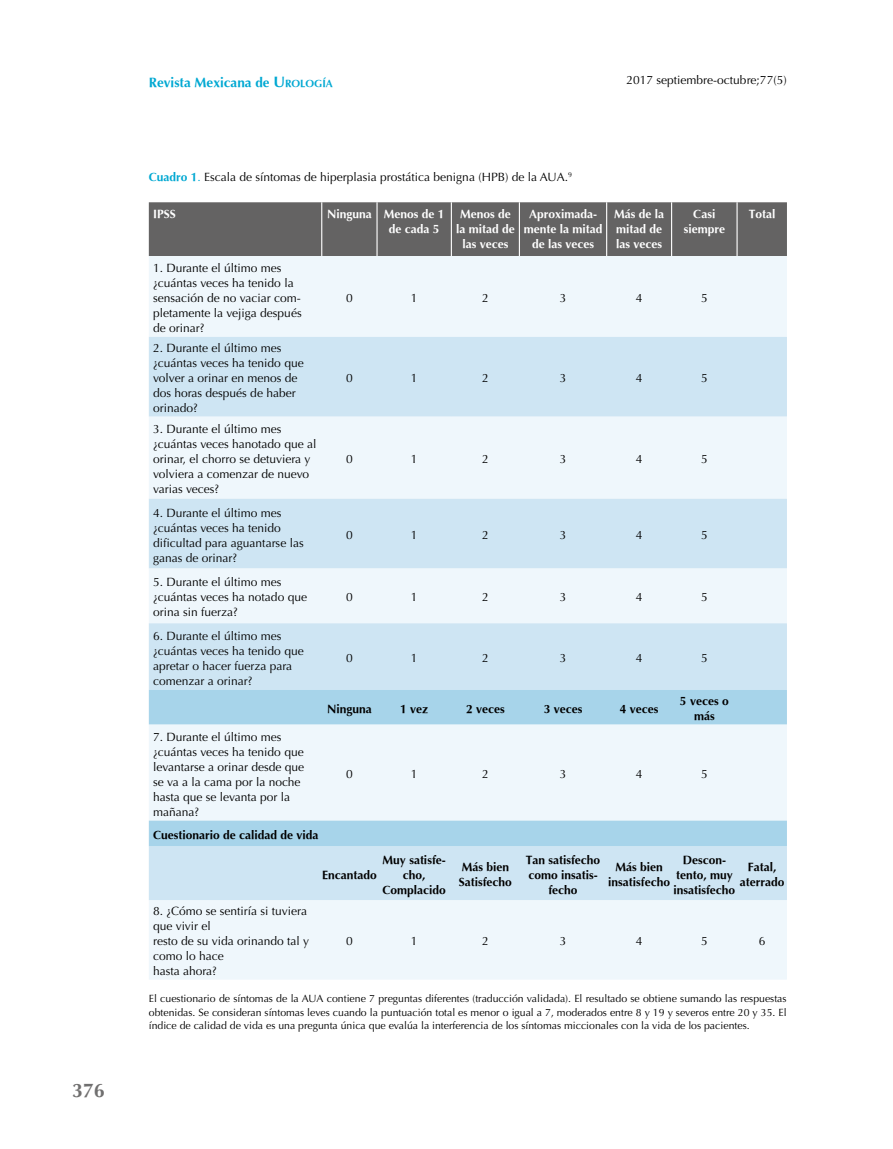
<style>
.page{position:relative;width:893px;height:1149px;background:#fff}
.page>*{position:absolute;margin:0;border:0;box-sizing:border-box;transform-origin:0 0}
.t1{font:700 19.5px "Optima";color:#706f6f}
.t2{font:700 13.5px "Optima";color:#00a8d2}
.t3{font:12px/15px "Optima";color:#000}
.t4{font:700 12px/15px "Optima";color:#000;text-align:center}
.t5{font:700 12px/15px "Optima";color:#fff;text-align:center}
.t6{font:10.5px/13.5px "Optima";color:#000;text-align:justify}
.s1{font-size:15px}
.s2{font-size:10.5px}
.s3{font-weight:700;color:#00a8d2}
.s4{color:#00a8d2}
</style>
<div class="page">
<div style="left:149px;top:202px;width:638px;height:54px;background:#646363"></div>
<div style="left:149px;top:256px;width:638px;height:723px;background:#eff7fc"></div>
<svg style="left:149px;top:337px;width:638px;height:562px;fill:#cee5f3"></svg>
<svg style="left:149px;top:689px;width:638px;height:156px;fill:#eff7fc"></svg>
<hr style="left:321px;top:202px;width:1px;height:54px;background:#fff">
<hr style="left:376px;top:202px;width:2px;height:54px;background:#fff">
<hr style="left:451px;top:202px;width:1px;height:54px;background:#fff">
<hr style="left:519px;top:202px;width:1px;height:54px;background:#fff">
<hr style="left:606px;top:202px;width:1px;height:54px;background:#fff">
<hr style="left:671px;top:202px;width:1px;height:54px;background:#fff">
<hr style="left:736px;top:202px;width:2px;height:54px;background:#fff">
<h1 class="t1" style="left:72px;top:1079px;width:34px">376</h1>
<p class="t2" style="left:149px;top:74px;width:186px">Revista Mexicana de <span class="s1">U</span><span class="s2">ROLOGÍA</span></p>
<p class="t3" style="left:627px;top:72px;width:162px">2017 septiembre-octubre;77(5)</p>
<p class="t3" style="left:149px;top:170px;width:425px"><span class="s3">Cuadro 1</span><span class="s4">.</span> Escala de síntomas de hiperplasia prostática benigna (HPB) de la AUA.<sup>9</sup></p>
<p class="t5" style="left:153px;top:206px;width:24px">IPSS</p>
<p class="t5" style="left:389px;top:206px;width:57px;text-align:left;text-indent:-62px">Ninguna Menos de 1 de cada 5</p>
<p class="t5" style="left:456px;top:206px;width:60px">Menos de la mitad de las veces</p>
<p class="t5" style="left:524px;top:206px;width:80px">Aproximada&shy;mente la mitad de las veces</p>
<p class="t5" style="left:614px;top:206px;width:52px;text-align:left">Más de la mitad de las veces</p>
<p class="t5" style="left:684px;top:206px;width:43px">Casi siempre</p>
<p class="t5" style="left:749px;top:206px;width:28px">Total</p>
<p class="t3" style="left:153px;top:260px;width:150px">1. Durante el último mes ¿cuántas veces ha tenido la sensación de no vaciar com&shy;pletamente la vejiga después de orinar?</p>
<p class="t3" style="left:346px;top:290px;width:8px">0</p>
<p class="t3" style="left:411px;top:290px;width:8px">1</p>
<p class="t3" style="left:482px;top:290px;width:8px">2</p>
<p class="t3" style="left:560px;top:290px;width:8px">3</p>
<p class="t3" style="left:636px;top:290px;width:8px">4</p>
<p class="t3" style="left:701px;top:290px;width:8px">5</p>
<p class="t3" style="left:153px;top:340px;width:152px">2. Durante el último mes ¿cuántas veces ha tenido que volver a orinar en menos de dos horas después de haber orinado?</p>
<p class="t3" style="left:153px;top:421px;width:165px">3. Durante el último mes ¿cuántas veces hanotado que al orinar, el chorro se detuviera y volviera a comenzar de nuevo varias veces?</p>
<p class="t3" style="left:153px;top:505px;width:152px">4. Durante el último mes ¿cuántas veces ha tenido dificultad para aguantarse las ganas de orinar?</p>
<p class="t3" style="left:153px;top:574px;width:155px">5. Durante el último mes ¿cuántas veces ha notado que orina sin fuerza?</p>
<p class="t3" style="left:153px;top:628px;width:152px">6. Durante el último mes ¿cuántas veces ha tenido que apretar o hacer fuerza para comenzar a orinar?</p>
<p class="t3" style="left:153px;top:728px;width:153px">7. Durante el último mes ¿cuántas veces ha tenido que levantarse a orinar desde que se va a la cama por la noche hasta que se levanta por la mañana?</p>
<p class="t4" style="left:153px;top:827px;width:167px">Cuestionario de calidad de vida</p>
<p class="t3" style="left:346px;top:370px;width:8px">0</p>
<p class="t3" style="left:411px;top:370px;width:8px">1</p>
<p class="t3" style="left:482px;top:370px;width:8px">2</p>
<p class="t3" style="left:560px;top:370px;width:8px">3</p>
<p class="t3" style="left:636px;top:370px;width:8px">4</p>
<p class="t3" style="left:701px;top:370px;width:8px">5</p>
<p class="t3" style="left:346px;top:451px;width:8px">0</p>
<p class="t3" style="left:411px;top:451px;width:8px">1</p>
<p class="t3" style="left:482px;top:451px;width:8px">2</p>
<p class="t3" style="left:560px;top:451px;width:8px">3</p>
<p class="t3" style="left:636px;top:451px;width:8px">4</p>
<p class="t3" style="left:701px;top:451px;width:8px">5</p>
<p class="t3" style="left:346px;top:527px;width:8px">0</p>
<p class="t3" style="left:411px;top:527px;width:8px">1</p>
<p class="t3" style="left:482px;top:527px;width:8px">2</p>
<p class="t3" style="left:560px;top:527px;width:8px">3</p>
<p class="t3" style="left:636px;top:527px;width:8px">4</p>
<p class="t3" style="left:701px;top:527px;width:8px">5</p>
<p class="t3" style="left:346px;top:589px;width:8px">0</p>
<p class="t3" style="left:411px;top:589px;width:8px">1</p>
<p class="t3" style="left:482px;top:589px;width:8px">2</p>
<p class="t3" style="left:560px;top:589px;width:8px">3</p>
<p class="t3" style="left:636px;top:589px;width:8px">4</p>
<p class="t3" style="left:701px;top:589px;width:8px">5</p>
<p class="t3" style="left:346px;top:650px;width:8px">0</p>
<p class="t3" style="left:411px;top:650px;width:8px">1</p>
<p class="t3" style="left:482px;top:650px;width:8px">2</p>
<p class="t3" style="left:560px;top:650px;width:8px">3</p>
<p class="t3" style="left:636px;top:650px;width:8px">4</p>
<p class="t3" style="left:701px;top:650px;width:8px">5</p>
<p class="t4" style="left:327px;top:701px;width:46px">Ninguna</p>
<p class="t4" style="left:400px;top:701px;width:30px">1 vez</p>
<p class="t4" style="left:466px;top:701px;width:40px">2 veces</p>
<p class="t4" style="left:544px;top:701px;width:40px">3 veces</p>
<p class="t4" style="left:620px;top:701px;width:40px">4 veces</p>
<p class="t4" style="left:680px;top:693px;width:50px">5 veces o más</p>
<p class="t3" style="left:346px;top:766px;width:8px">0</p>
<p class="t3" style="left:411px;top:766px;width:8px">1</p>
<p class="t3" style="left:482px;top:766px;width:8px">2</p>
<p class="t3" style="left:560px;top:766px;width:8px">3</p>
<p class="t3" style="left:636px;top:766px;width:8px">4</p>
<p class="t3" style="left:701px;top:766px;width:8px">5</p>
<p class="t3" style="left:153px;top:903px;width:158px">8. ¿Cómo se sentiría si tuviera que vivir el<br>resto de su vida orinando tal y como lo hace<br>hasta ahora?</p>
<p class="t4" style="left:382px;top:851px;width:65px">Muy satisfe&shy;cho,<br>Complacido</p>
<p class="t4" style="left:459px;top:859px;width:55px;text-align:left">Más bien<br>Satisfecho</p>
<p class="t4" style="left:526px;top:851px;width:76px">Tan satisfecho como insatis&shy;fecho</p>
<p class="t4" style="left:608px;top:859px;width:63px">Más bien insatisfecho</p>
<p class="t4" style="left:673px;top:851px;width:63px">Descon&shy;tento, muy insatisfecho</p>
<p class="t4" style="left:740px;top:859px;width:46px">Fatal, aterrado</p>
<p class="t4" style="left:322px;top:866px;width:56px">Encantado</p>
<p class="t3" style="left:346px;top:933px;width:8px">0</p>
<p class="t3" style="left:411px;top:933px;width:8px">1</p>
<p class="t3" style="left:482px;top:933px;width:8px">2</p>
<p class="t3" style="left:560px;top:933px;width:8px">3</p>
<p class="t3" style="left:636px;top:933px;width:8px">4</p>
<p class="t3" style="left:701px;top:933px;width:8px">5</p>
<p class="t3" style="left:759px;top:933px;width:8px">6</p>
<p class="t6" style="left:149px;top:991px;width:639px">El cuestionario de síntomas de la AUA contiene 7 preguntas diferentes (traducción validada). El resultado se obtiene sumando las respuestas obtenidas. Se consideran síntomas leves cuando la puntuación total es menor o igual a 7, moderados entre 8 y 19 y severos entre 20 y 35. El índice de calidad de vida es una pregunta única que evalúa la interferencia de los síntomas miccionales con la vida de los pacientes.</p>
</div>
